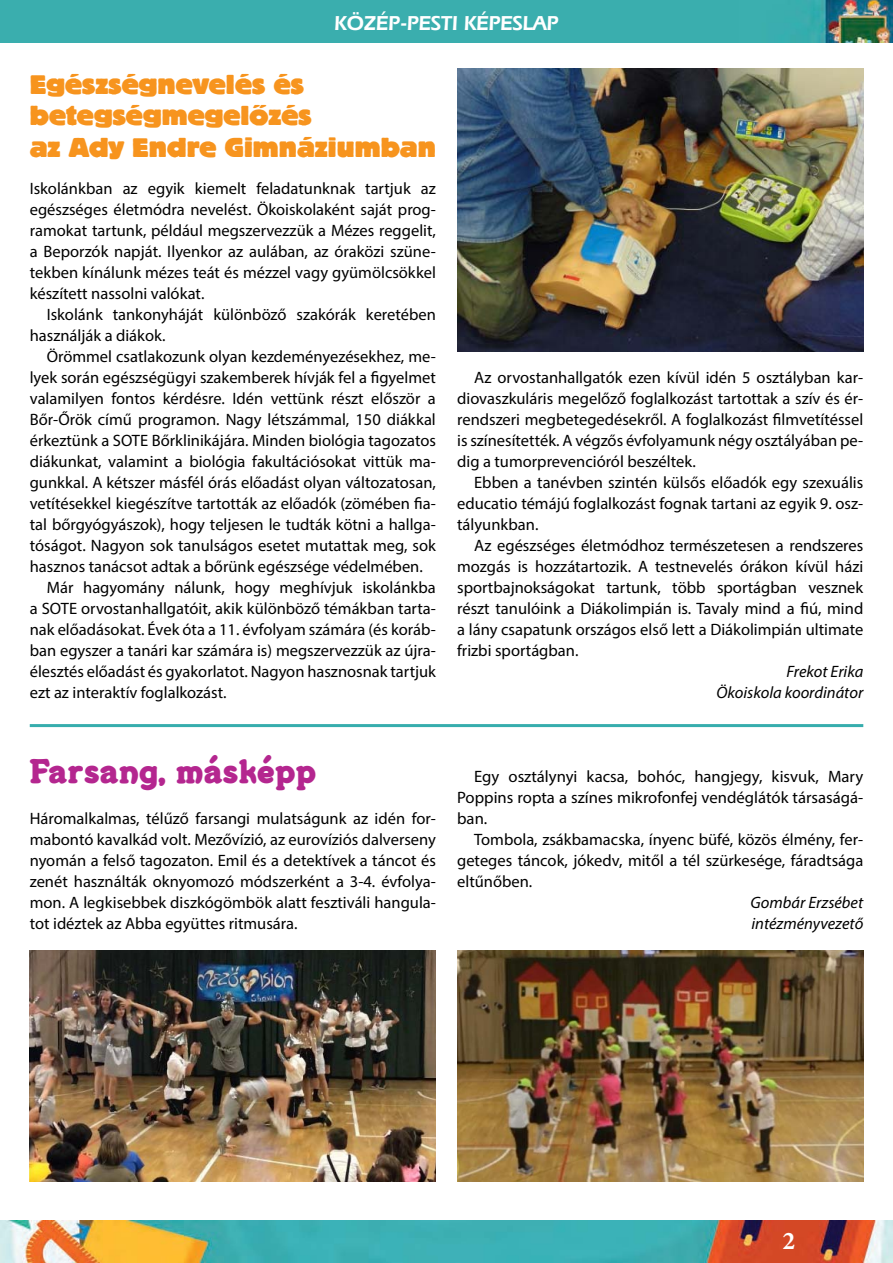
<style>
.page{position:relative;width:893px;height:1263px;background:#fff}
.page>*{position:absolute;margin:0;border:0;box-sizing:border-box;transform-origin:0 0}
.t1{font:28.5px/31.5px "Block T Hea H Heavy";color:#f7941e}
.t2{font:28.5px "Merkin";color:#b4268f}
.t3{font:700 25.5px "Minion Pro";color:#fff}
.t4{font:600 21px "Eras IT Cby BT";color:#fff}
.t5{font:16.5px/21px "Myriad Pro";color:#000;text-align:justify}
.t6{font:italic 16.5px/21px "Myriad Pro";color:#000;text-align:right}
</style>
<div class="page">
<img style="left:0;top:0;width:893px;height:42px">
<img style="left:0;top:1220px;width:893px;height:43px">
<img style="left:457px;top:68px;width:406px;height:283px">
<img style="left:30px;top:950px;width:406px;height:231px">
<img style="left:457px;top:950px;width:406px;height:231px">
<hr style="left:30px;top:724px;width:833px;height:3px;background:#36adad">
<p class="t4" style="left:334px;top:16px;width:226px">KÖZÉP-PESTI KÉPESLAP</p>
<h1 class="t1" style="left:30px;top:69px;width:408px">Egészségnevelés és betegségmegelőzés<br>az Ady Endre Gimnáziumban</h1>
<p class="t5" style="left:30px;top:180px;width:408px">Iskolánkban az egyik kiemelt feladatunknak tartjuk az egészséges életmódra nevelést. Ökoiskolaként saját prog&shy;ramokat tartunk, például megszervezzük a Mézes reggelit, a Beporzók napját. Ilyenkor az aulában, az óraközi szüne&shy;tekben kínálunk mézes teát és mézzel vagy gyümölcsökkel készített nassolni valókat.</p>
<p class="t5" style="left:30px;top:306px;width:408px;text-indent:17px">Iskolánk tankonyháját különböző szakórák keretében használják a diákok.</p>
<p class="t5" style="left:47px;top:348px;width:391px">Örömmel csatlakozunk olyan kezdeményezésekhez, me-</p>
<p class="t5" style="left:30px;top:369px;width:408px">lyek során egészségügyi szakemberek hívják fel a figyelmet</p>
<p class="t5" style="left:30px;top:390px;width:408px">valamilyen fontos kérdésre. Idén vettünk részt először a</p>
<p class="t5" style="left:30px;top:411px;width:408px">Bőr-Őrök című programon. Nagy létszámmal, 150 diákkal</p>
<p class="t5" style="left:30px;top:432px;width:408px">érkeztünk a SOTE Bőrklinikájára. Minden biológia tagozatos</p>
<p class="t5" style="left:30px;top:453px;width:408px">diákunkat, valamint a biológia fakultációsokat vittük ma-</p>
<p class="t5" style="left:30px;top:474px;width:408px">gunkkal. A kétszer másfél órás előadást olyan változatosan,</p>
<p class="t5" style="left:30px;top:495px;width:408px">vetítésekkel kiegészítve tartották az előadók (zömében fia-</p>
<p class="t5" style="left:30px;top:516px;width:408px">tal bőrgyógyászok), hogy teljesen le tudták kötni a hallga-</p>
<p class="t5" style="left:30px;top:537px;width:408px">tóságot. Nagyon sok tanulságos esetet mutattak meg, sok</p>
<p class="t5" style="left:30px;top:558px;width:395px">hasznos tanácsot adtak a bőrünk egészsége védelmében.</p>
<p class="t5" style="left:47px;top:579px;width:391px">Már hagyomány nálunk, hogy meghívjuk iskolánkba</p>
<p class="t5" style="left:30px;top:600px;width:408px">a SOTE orvostanhallgatóit, akik különböző témákban tarta-</p>
<p class="t5" style="left:30px;top:621px;width:408px">nak előadásokat. Évek óta a 11. évfolyam számára (és koráb-</p>
<p class="t5" style="left:30px;top:642px;width:408px">ban egyszer a tanári kar számára is) megszervezzük az újra-</p>
<p class="t5" style="left:30px;top:663px;width:408px">élesztés előadást és gyakorlatot. Nagyon hasznosnak tartjuk</p>
<p class="t5" style="left:30px;top:684px;width:198px">ezt az interaktív foglalkozást.</p>
<p class="t5" style="left:457px;top:369px;width:408px;text-indent:17px">Az orvostanhallgatók ezen kívül idén 5 osztályban kar&shy;diovaszkuláris megelőző foglalkozást tartottak a szív és ér&shy;rendszeri megbetegedésekről. A foglalkozást filmvetítéssel is színesítették. A végzős évfolyamunk négy osztályában pe&shy;dig a tumorprevencióról beszéltek.</p>
<p class="t5" style="left:457px;top:474px;width:408px;text-indent:17px">Ebben a tanévben szintén külsős előadók egy szexuális educatio témájú foglalkozást fognak tartani az egyik 9. osz&shy;tályunkban.</p>
<p class="t5" style="left:457px;top:537px;width:408px;text-indent:17px">Az egészséges életmódhoz természetesen a rendszeres mozgás is hozzátartozik. A testnevelés órákon kívül házi sportbajnokságokat tartunk, több sportágban vesznek részt tanulóink a Diákolimpián is. Tavaly mind a fiú, mind a lány csapatunk országos első lett a Diákolimpián ultimate frizbi sportágban.</p>
<p class="t6" style="left:716px;top:663px;width:148px">Frekot Erika<br>Ökoiskola koordinátor</p>
<h1 class="t2" style="left:30px;top:748px;width:288px">Farsang, másképp</h1>
<p class="t5" style="left:30px;top:810px;width:408px">Háromalkalmas, télűző farsangi mulatságunk az idén for&shy;mabontó kavalkád volt. Mezővízió, az eurovíziós dalverseny nyomán a felső tagozaton. Emil és a detektívek a táncot és zenét használták oknyomozó módszerként a 3-4. évfolya&shy;mon. A legkisebbek diszkógömbök alatt fesztiváli hangula&shy;tot idéztek az Abba együttes ritmusára.</p>
<p class="t5" style="left:457px;top:768px;width:408px;text-indent:17px">Egy osztálynyi kacsa, bohóc, hangjegy, kisvuk, Mary Poppins ropta a színes mikrofonfej vendéglátók társaságá&shy;ban.</p>
<p class="t5" style="left:457px;top:831px;width:408px;text-indent:17px">Tombola, zsákbamacska, ínyenc büfé, közös élmény, fer&shy;geteges táncok, jókedv, mitől a tél szürkesége, fáradtsága eltűnőben.</p>
<p class="t6" style="left:750px;top:894px;width:114px;text-align:left">Gombár Erzsébet intézményvezető</p>
<h2 class="t3" style="left:782px;top:1231px;width:14px">2</h2>
</div>
